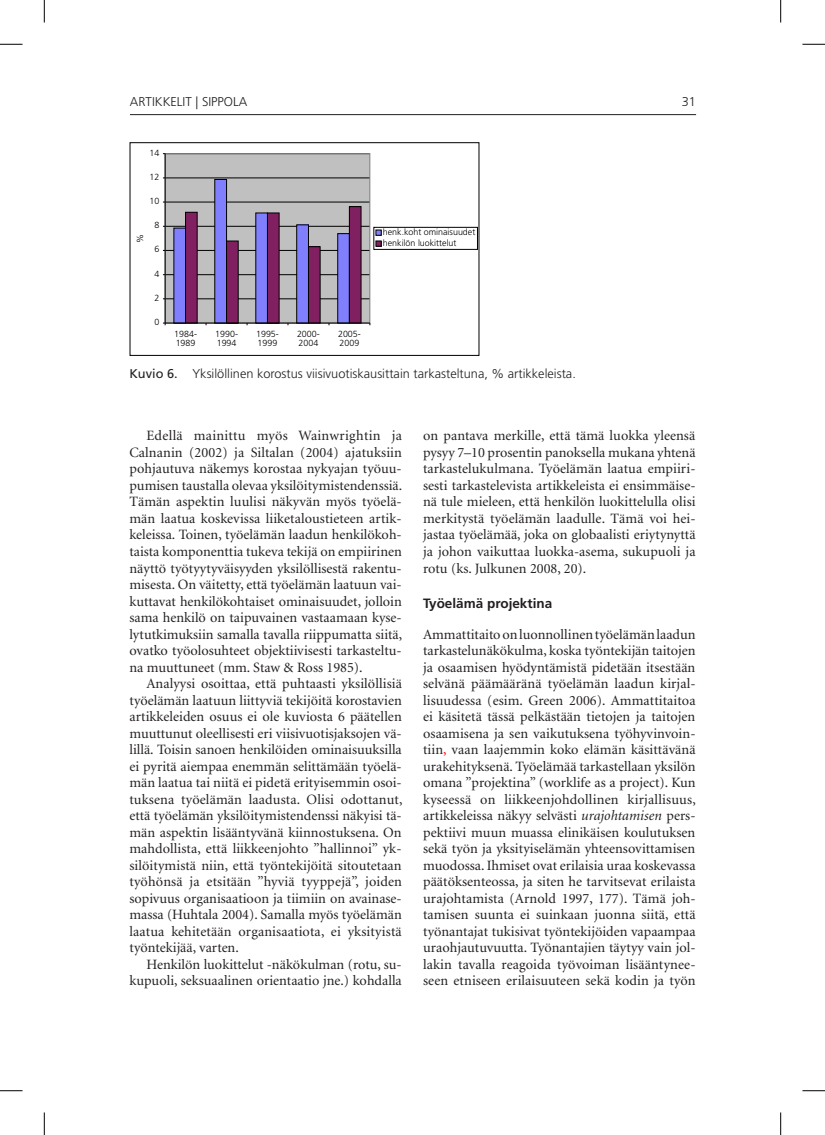
<style>
.page{position:relative;width:825px;height:1135px;background:#fff}
.page>*{position:absolute;margin:0;border:0;box-sizing:border-box;transform-origin:0 0}
.t1{font:14.25px/16.5px "Minion";color:#231f20;text-align:justify}
.t2{font:700 13.5px "Frutiger";color:#231f20}
.t3{font:300 12.75px "Frutiger";color:#231f20}
.t4{font:300 8.85px/9.6px "Frutiger";color:#000}
.s1{font-weight:400}
.s2{color:#f00}
.s3{font-style:italic}
</style>
<div class="page">
<hr style="left:130px;top:114px;width:565px;height:1px;background:#231f20">
<div style="left:165px;top:154px;width:204px;height:169px;background:#c0c0c0"></div>
<hr style="left:165px;top:298px;width:204px;height:1px;background:#000">
<hr style="left:165px;top:274px;width:204px;height:1px;background:#000">
<hr style="left:165px;top:250px;width:204px;height:1px;background:#000">
<hr style="left:165px;top:226px;width:204px;height:1px;background:#000">
<hr style="left:165px;top:202px;width:204px;height:1px;background:#000">
<hr style="left:165px;top:178px;width:204px;height:1px;background:#000">
<div style="left:165px;top:153px;width:205px;height:170px;border:1px solid #808080"></div>
<div style="left:174px;top:228px;width:11px;height:95px;background:#8080ff"></div>
<div style="left:215px;top:179px;width:11px;height:144px;background:#8080ff"></div>
<div style="left:214px;top:179px;width:13px;height:144px;border:1px solid #000"></div>
<div style="left:256px;top:213px;width:11px;height:110px;background:#8080ff"></div>
<div style="left:255px;top:213px;width:12px;height:110px;border:1px solid #000"></div>
<div style="left:296px;top:225px;width:12px;height:98px;background:#8080ff"></div>
<div style="left:296px;top:225px;width:12px;height:98px;border:1px solid #000"></div>
<div style="left:337px;top:234px;width:12px;height:89px;background:#8080ff"></div>
<div style="left:337px;top:233px;width:12px;height:90px;border:1px solid #000"></div>
<div style="left:185px;top:212px;width:12px;height:111px;background:#802060"></div>
<div style="left:185px;top:212px;width:12px;height:111px;border:1px solid #000"></div>
<div style="left:226px;top:241px;width:12px;height:82px;background:#802060"></div>
<div style="left:226px;top:241px;width:12px;height:82px;border:1px solid #000"></div>
<div style="left:267px;top:213px;width:12px;height:110px;background:#802060"></div>
<div style="left:267px;top:213px;width:12px;height:110px;border:1px solid #000"></div>
<div style="left:308px;top:247px;width:12px;height:76px;background:#802060"></div>
<div style="left:308px;top:246px;width:12px;height:77px;border:1px solid #000"></div>
<div style="left:349px;top:207px;width:12px;height:116px;background:#802060"></div>
<div style="left:349px;top:206px;width:12px;height:117px;border:1px solid #000"></div>
<hr style="left:165px;top:154px;width:1px;height:169px;background:#000">
<hr style="left:165px;top:323px;width:205px;height:1px;background:#000">
<div style="left:373px;top:227px;width:104px;height:22px;border:1px solid #000"></div>
<svg style="left:375px;top:230px;width:6px;height:5px"></svg>
<svg style="left:375px;top:241px;width:6px;height:5px"></svg>
<svg style="left:0;top:44px;width:23px;height:1px"></svg>
<svg style="left:802px;top:44px;width:22px;height:1px"></svg>
<svg style="left:0;top:1090px;width:23px;height:1px"></svg>
<svg style="left:802px;top:1090px;width:22px;height:1px"></svg>
<svg style="left:44px;top:0;width:1px;height:23px"></svg>
<svg style="left:44px;top:1112px;width:1px;height:22px"></svg>
<svg style="left:780px;top:0;width:1px;height:23px"></svg>
<svg style="left:780px;top:1112px;width:1px;height:22px"></svg>
<p class="t3" style="left:130px;top:94px;width:119px">ARTIKKELIT | SIPPOLA</p>
<p class="t3" style="left:681px;top:94px;width:16px">31</p>
<p class="t4" style="left:149px;top:148px;width:11px">14</p>
<p class="t4" style="left:149px;top:172px;width:11px">12</p>
<p class="t4" style="left:149px;top:196px;width:11px">10</p>
<p class="t4" style="left:154px;top:220px;width:6px">8</p>
<p class="t4" style="left:135px;top:243px;width:10px;rotate:-90deg">%</p>
<p class="t4" style="left:382px;top:227px;width:94px;line-height:10.9px">henk.koht ominaisuudet henkilön luokittelut</p>
<p class="t4" style="left:154px;top:245px;width:6px">6</p>
<p class="t4" style="left:154px;top:269px;width:6px">4</p>
<p class="t4" style="left:154px;top:293px;width:6px">2</p>
<p class="t4" style="left:154px;top:317px;width:6px">0</p>
<p class="t4" style="left:174px;top:329px;width:24px">1984-<br>1989</p>
<p class="t4" style="left:215px;top:329px;width:24px">1990-<br>1994</p>
<p class="t4" style="left:256px;top:329px;width:24px">1995-<br>1999</p>
<p class="t4" style="left:297px;top:329px;width:24px">2000-<br>2004</p>
<p class="t4" style="left:338px;top:329px;width:24px">2005-<br>2009</p>
<p class="t3" style="left:129px;top:366px;width:447px"><span class="s1">Kuvio 6.</span> Yksilöllinen korostus viisivuotiskausittain tarkasteltuna, % artikkeleista.</p>
<p class="t1" style="left:129px;top:428px;width:274px;text-indent:17px">Edellä mainittu myös Wainwrightin ja Calnanin (2002) ja Siltalan (2004) ajatuksiin pohjautuva näkemys korostaa nykyajan työuu&shy;pumisen taustalla olevaa yksilöitymistendenssiä.<br>Tämän aspektin luulisi näkyvän myös työelä&shy;män laatua koskevissa liiketaloustieteen artik&shy;keleissa. Toinen, työelämän laadun henkilökoh&shy;taista komponenttia tukeva tekijä on empiirinen näyttö työtyytyväisyyden yksilöllisestä rakentu&shy;misesta. On väitetty, että työelämän laatuun vai&shy;kuttavat henkilökohtaiset ominaisuudet, jolloin sama henkilö on taipuvainen vastaamaan kyse&shy;lytutkimuksiin samalla tavalla riippumatta siitä, ovatko työolosuhteet objektiivisesti tarkasteltu&shy;na muuttuneet (mm. Staw &amp; Ross 1985).</p>
<p class="t1" style="left:129px;top:676px;width:274px;text-indent:17px">Analyysi osoittaa, että puhtaasti yksilöllisiä työelämän laatuun liittyviä tekijöitä korostavien artikkeleiden osuus ei ole kuviosta 6 päätellen muuttunut oleellisesti eri viisivuotisjaksojen vä&shy;lillä. Toisin sanoen henkilöiden ominaisuuksilla ei pyritä aiempaa enemmän selittämään työelä&shy;män laatua tai niitä ei pidetä erityisemmin osoi&shy;tuksena työelämän laadusta. Olisi odottanut, että työelämän yksilöitymistendenssi näkyisi tä&shy;män aspektin lisääntyvänä kiinnostuksena. On mahdollista, että liikkeenjohto ”hallinnoi” yk&shy;silöitymistä niin, että työntekijöitä sitoutetaan työhönsä ja etsitään ”hyviä tyyppejä”, joiden sopivuus organisaatioon ja tiimiin on avainase&shy;massa (Huhtala 2004). Samalla myös työelämän laatua kehitetään organisaatiota, ei yksityistä työntekijää, varten.</p>
<p class="t1" style="left:129px;top:956px;width:274px;text-align:right">Henkilön luokittelut -näkökulman (rotu, su&shy;kupuoli, seksuaalinen orientaatio jne.) kohdalla</p>
<p class="t1" style="left:423px;top:428px;width:274px">on pantava merkille, että tämä luokka yleensä pysyy 7–10 prosentin panoksella mukana yhtenä tarkastelukulmana. Työelämän laatua empiiri&shy;sesti tarkastelevista artikkeleista ei ensimmäise&shy;nä tule mieleen, että henkilön luokittelulla olisi merkitystä työelämän laadulle. Tämä voi hei&shy;jastaa työelämää, joka on globaalisti eriytynyttä ja johon vaikuttaa luokka-asema, sukupuoli ja rotu (ks. Julkunen 2008, 20).</p>
<p class="t2" style="left:423px;top:595px;width:131px">Työelämä projektina</p>
<p class="t1" style="left:423px;top:626px;width:274px">Ammattitaito on luonnollinen työelämän laadun tarkastelunäkökulma, koska työntekijän taitojen ja osaamisen hyödyntämistä pidetään itsestään selvänä päämääränä työelämän laadun kirjal&shy;lisuudessa (esim. Green 2006). Ammattitaitoa ei käsitetä tässä pelkästään tietojen ja taitojen osaamisena ja sen vaikutuksena työhyvinvoin&shy;tiin<span class="s2">,</span> vaan laajemmin koko elämän käsittävänä urakehityksenä. Työelämää tarkastellaan yksilön omana ”projektina” (worklife as a project). Kun kyseessä on liikkeenjohdollinen kirjallisuus, artikkeleissa näkyy selvästi <span class="s3">urajohtamisen</span> pers&shy;pektiivi muun muassa elinikäisen koulutuksen sekä työn ja yksityiselämän yhteensovittamisen muodossa. Ihmiset ovat erilaisia uraa koskevassa päätöksenteossa, ja siten he tarvitsevat erilaista urajohtamista (Arnold 1997, 177). Tämä joh&shy;tamisen suunta ei suinkaan juonna siitä, että työnantajat tukisivat työntekijöiden vapaampaa uraohjautuvuutta. Työnantajien täytyy vain jol&shy;lakin tavalla reagoida työvoiman lisääntynee&shy;seen etniseen erilaisuuteen sekä kodin ja työn</p>
</div>
